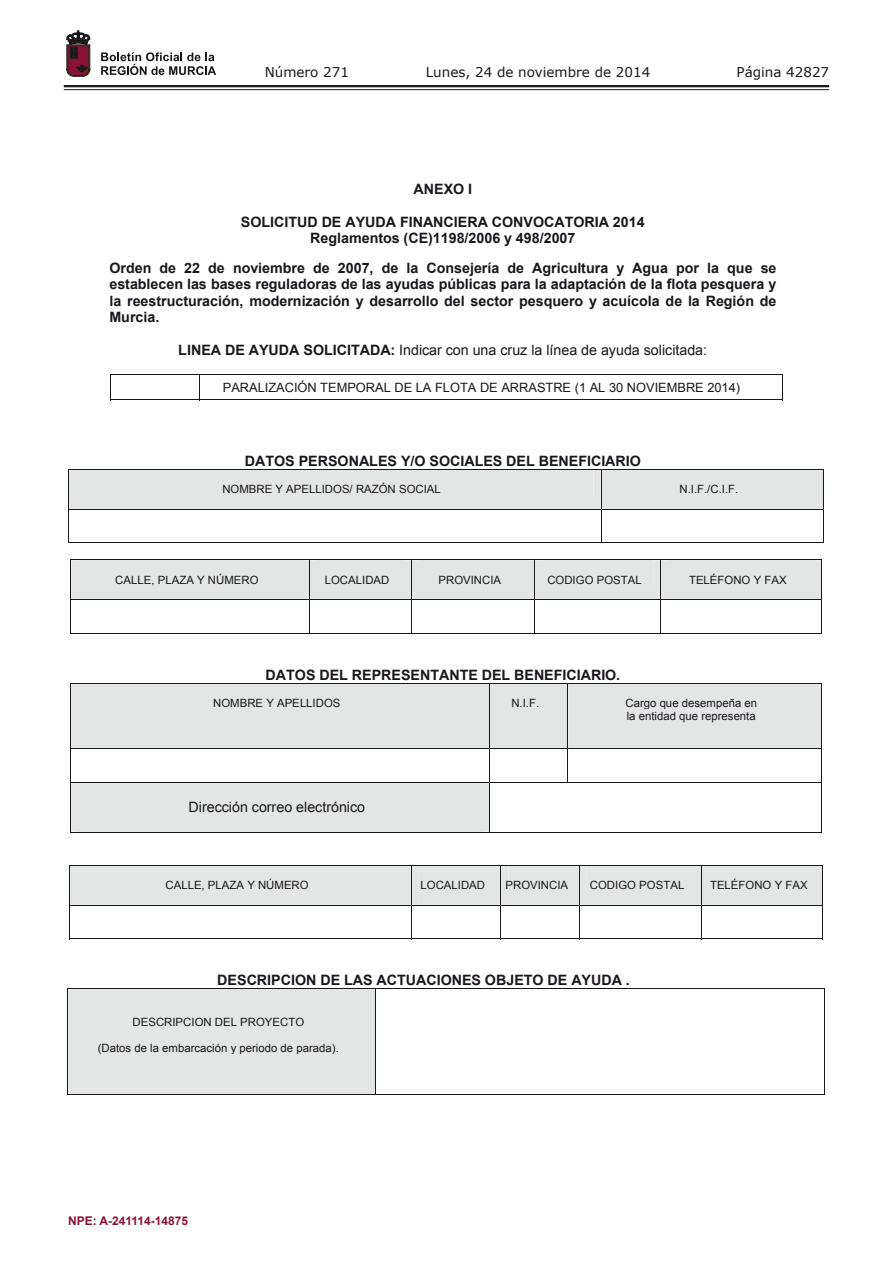
<style>
.page{position:relative;width:893px;height:1263px;background:#fff}
.page>*{position:absolute;margin:0;border:0;box-sizing:border-box;transform-origin:0 0}
.t1{font:700 14.25px/16.4px "Arial";color:#1a171c;text-align:center}
.t2{font:14.25px "Arial";color:#1a171c}
.t3{font:13.5px "Verdana";color:#1a171c}
.t4{font:12.9px "Arial";color:#1a171c}
.t5{font:700 12px "Arial";color:#891336}
.t6{font:11.4px/13px "Arial";color:#1a171c}
.s1{font-weight:700}
</style>
<div class="page">
<hr style="left:64px;top:85px;width:765px;height:2px;background:#1a171c">
<hr style="left:64px;top:89px;width:765px;height:1px;background:#1a171c">
<svg style="left:101px;top:52px;width:115px;height:23px"></svg>
<svg style="left:67px;top:31px;width:23px;height:45px"></svg>
<hr style="left:110px;top:374px;width:672px;height:1px;background:#1a171c">
<svg style="left:110px;top:375px;width:1px;height:24px"></svg>
<hr style="left:110px;top:399px;width:90px;height:1px;background:#1a171c">
<hr style="left:200px;top:399px;width:582px;height:1px;background:#1a171c">
<svg style="left:782px;top:374px;width:1px;height:26px"></svg>
<div style="left:68px;top:469px;width:756px;height:41px;background:#e4e5e5"></div>
<hr style="left:68px;top:510px;width:1px;height:33px;background:#1a171c">
<hr style="left:68px;top:542px;width:533px;height:1px;background:#1a171c">
<hr style="left:601px;top:510px;width:1px;height:33px;background:#1a171c">
<hr style="left:601px;top:542px;width:222px;height:1px;background:#1a171c">
<hr style="left:823px;top:510px;width:1px;height:33px;background:#1a171c">
<div style="left:71px;top:559px;width:751px;height:41px;background:#e4e5e5"></div>
<hr style="left:71px;top:560px;width:1px;height:40px;background:#1a171c">
<hr style="left:309px;top:560px;width:1px;height:40px;background:#1a171c">
<hr style="left:411px;top:560px;width:1px;height:40px;background:#1a171c">
<hr style="left:534px;top:560px;width:1px;height:40px;background:#1a171c">
<hr style="left:660px;top:560px;width:1px;height:40px;background:#1a171c">
<hr style="left:821px;top:560px;width:1px;height:40px;background:#1a171c">
<hr style="left:71px;top:600px;width:751px;height:1px;background:#1a171c">
<hr style="left:71px;top:600px;width:1px;height:34px;background:#1a171c">
<hr style="left:71px;top:633px;width:238px;height:1px;background:#1a171c">
<hr style="left:309px;top:600px;width:1px;height:34px;background:#1a171c">
<hr style="left:310px;top:633px;width:101px;height:1px;background:#1a171c">
<hr style="left:411px;top:600px;width:1px;height:34px;background:#1a171c">
<hr style="left:412px;top:633px;width:122px;height:1px;background:#1a171c">
<hr style="left:534px;top:600px;width:1px;height:34px;background:#1a171c">
<hr style="left:535px;top:633px;width:125px;height:1px;background:#1a171c">
<hr style="left:660px;top:600px;width:1px;height:34px;background:#1a171c">
<hr style="left:661px;top:633px;width:160px;height:1px;background:#1a171c">
<hr style="left:821px;top:600px;width:1px;height:34px;background:#1a171c">
<div style="left:70px;top:683px;width:752px;height:65px;background:#e4e5e5"></div>
<hr style="left:70px;top:684px;width:1px;height:64px;background:#1a171c">
<hr style="left:489px;top:684px;width:1px;height:64px;background:#1a171c">
<hr style="left:567px;top:684px;width:1px;height:64px;background:#1a171c">
<hr style="left:821px;top:684px;width:1px;height:64px;background:#1a171c">
<hr style="left:70px;top:748px;width:752px;height:1px;background:#1a171c">
<hr style="left:70px;top:749px;width:1px;height:33px;background:#1a171c">
<hr style="left:489px;top:749px;width:1px;height:33px;background:#1a171c">
<hr style="left:567px;top:749px;width:1px;height:33px;background:#1a171c">
<hr style="left:821px;top:749px;width:1px;height:33px;background:#1a171c">
<svg style="left:71px;top:783px;width:418px;height:49px"></svg>
<div style="left:79px;top:782px;width:403px;height:17px;background:#e4e5e5"></div>
<div style="left:79px;top:799px;width:403px;height:16px;background:#e4e5e5"></div>
<div style="left:79px;top:815px;width:403px;height:17px;background:#e4e5e5"></div>
<hr style="left:70px;top:782px;width:499px;height:1px;background:#1a171c">
<hr style="left:569px;top:782px;width:252px;height:1px;background:#1a171c">
<hr style="left:70px;top:782px;width:1px;height:50px;background:#1a171c">
<hr style="left:70px;top:832px;width:419px;height:1px;background:#1a171c">
<hr style="left:489px;top:782px;width:1px;height:50px;background:#1a171c">
<hr style="left:490px;top:832px;width:78px;height:1px;background:#1a171c">
<hr style="left:567px;top:832px;width:254px;height:1px;background:#1a171c">
<hr style="left:821px;top:782px;width:1px;height:50px;background:#1a171c">
<div style="left:69px;top:865px;width:754px;height:40px;background:#e4e5e5"></div>
<hr style="left:69px;top:866px;width:1px;height:39px;background:#1a171c">
<hr style="left:411px;top:866px;width:1px;height:39px;background:#1a171c">
<hr style="left:500px;top:866px;width:1px;height:39px;background:#1a171c">
<hr style="left:579px;top:866px;width:1px;height:39px;background:#1a171c">
<hr style="left:701px;top:866px;width:1px;height:39px;background:#1a171c">
<hr style="left:822px;top:866px;width:1px;height:39px;background:#1a171c">
<hr style="left:69px;top:905px;width:754px;height:1px;background:#1a171c">
<hr style="left:69px;top:906px;width:1px;height:33px;background:#1a171c">
<hr style="left:69px;top:939px;width:342px;height:1px;background:#1a171c">
<hr style="left:411px;top:906px;width:1px;height:33px;background:#1a171c">
<hr style="left:411px;top:939px;width:89px;height:1px;background:#1a171c">
<hr style="left:500px;top:906px;width:1px;height:33px;background:#1a171c">
<hr style="left:501px;top:939px;width:78px;height:1px;background:#1a171c">
<hr style="left:579px;top:906px;width:1px;height:33px;background:#1a171c">
<hr style="left:579px;top:939px;width:122px;height:1px;background:#1a171c">
<hr style="left:701px;top:906px;width:1px;height:33px;background:#1a171c">
<hr style="left:702px;top:939px;width:120px;height:1px;background:#1a171c">
<hr style="left:822px;top:906px;width:1px;height:33px;background:#1a171c">
<div style="left:68px;top:989px;width:307px;height:105px;background:#e4e5e5"></div>
<hr style="left:67px;top:988px;width:758px;height:1px;background:#1a171c">
<hr style="left:67px;top:989px;width:1px;height:106px;background:#1a171c">
<hr style="left:67px;top:1094px;width:308px;height:1px;background:#1a171c">
<hr style="left:375px;top:989px;width:1px;height:106px;background:#1a171c">
<hr style="left:376px;top:1094px;width:448px;height:1px;background:#1a171c">
<hr style="left:824px;top:989px;width:1px;height:106px;background:#1a171c">
<p class="t3" style="left:265px;top:62px;width:86px">Número 271</p>
<p class="t3" style="left:426px;top:62px;width:226px">Lunes, 24 de noviembre de 2014</p>
<p class="t3" style="left:736px;top:62px;width:94px">Página 42827</p>
<p class="t1" style="left:414px;top:182px;width:60px">ANEXO I</p>
<p class="t1" style="left:241px;top:214px;width:405px">SOLICITUD DE AYUDA FINANCIERA CONVOCATORIA 2014<br>Reglamentos (CE)1198/2006 y 498/2007</p>
<p class="t1" style="left:109px;top:260px;width:669px;text-align:justify">Orden de 22 de noviembre de 2007, de la Consejería de Agricultura y Agua por la que se establecen las bases reguladoras de las ayudas públicas para la adaptación de la flota pesquera y la reestructuración, modernización y desarrollo del sector pesquero y acuícola de la Región de Murcia.</p>
<p class="t2" style="left:178px;top:340px;width:530px"><span class="s1">LINEA DE AYUDA SOLICITADA:</span> Indicar con una cruz la línea de ayuda solicitada:</p>
<p class="t4" style="left:223px;top:379px;width:519px">PARALIZACIÓN TEMPORAL DE LA FLOTA DE ARRASTRE (1 AL 30 NOVIEMBRE 2014)</p>
<p class="t1" style="left:245px;top:453px;width:397px">DATOS PERSONALES Y/O SOCIALES DEL BENEFICIARIO</p>
<p class="t6" style="left:222px;top:483px;width:220px">NOMBRE Y APELLIDOS/ RAZÓN SOCIAL</p>
<p class="t6" style="left:679px;top:483px;width:60px">N.I.F./C.I.F.</p>
<p class="t6" style="left:115px;top:573px;width:145px">CALLE, PLAZA Y NÚMERO</p>
<p class="t6" style="left:325px;top:573px;width:66px">LOCALIDAD</p>
<p class="t6" style="left:438px;top:573px;width:64px">PROVINCIA</p>
<p class="t6" style="left:547px;top:573px;width:96px">CODIGO POSTAL</p>
<p class="t6" style="left:689px;top:573px;width:99px">TELÉFONO Y FAX</p>
<p class="t1" style="left:266px;top:667px;width:356px">DATOS DEL REPRESENTANTE DEL BENEFICIARIO.</p>
<p class="t6" style="left:213px;top:697px;width:129px">NOMBRE Y APELLIDOS</p>
<p class="t6" style="left:511px;top:697px;width:29px">N.I.F.</p>
<p class="t6" style="left:625px;top:697px;width:133px">Cargo que desempeña en la entidad que representa</p>
<p class="t2" style="left:189px;top:798px;width:178px">Dirección correo electrónico</p>
<p class="t6" style="left:165px;top:879px;width:145px">CALLE, PLAZA Y NÚMERO</p>
<p class="t6" style="left:420px;top:879px;width:66px">LOCALIDAD</p>
<p class="t6" style="left:505px;top:879px;width:64px">PROVINCIA</p>
<p class="t6" style="left:590px;top:879px;width:96px">CODIGO POSTAL</p>
<p class="t6" style="left:710px;top:879px;width:99px">TELÉFONO Y FAX</p>
<p class="t1" style="left:217px;top:973px;width:414px">DESCRIPCION DE LAS ACTUACIONES OBJETO DE AYUDA .</p>
<p class="t6" style="left:133px;top:1015px;width:173px">DESCRIPCION DEL PROYECTO</p>
<p class="t6" style="left:98px;top:1042px;width:243px">(Datos de la embarcación y periodo de parada).</p>
<p class="t5" style="left:68px;top:1213px;width:122px">NPE: A-241114-14875</p>
</div>
